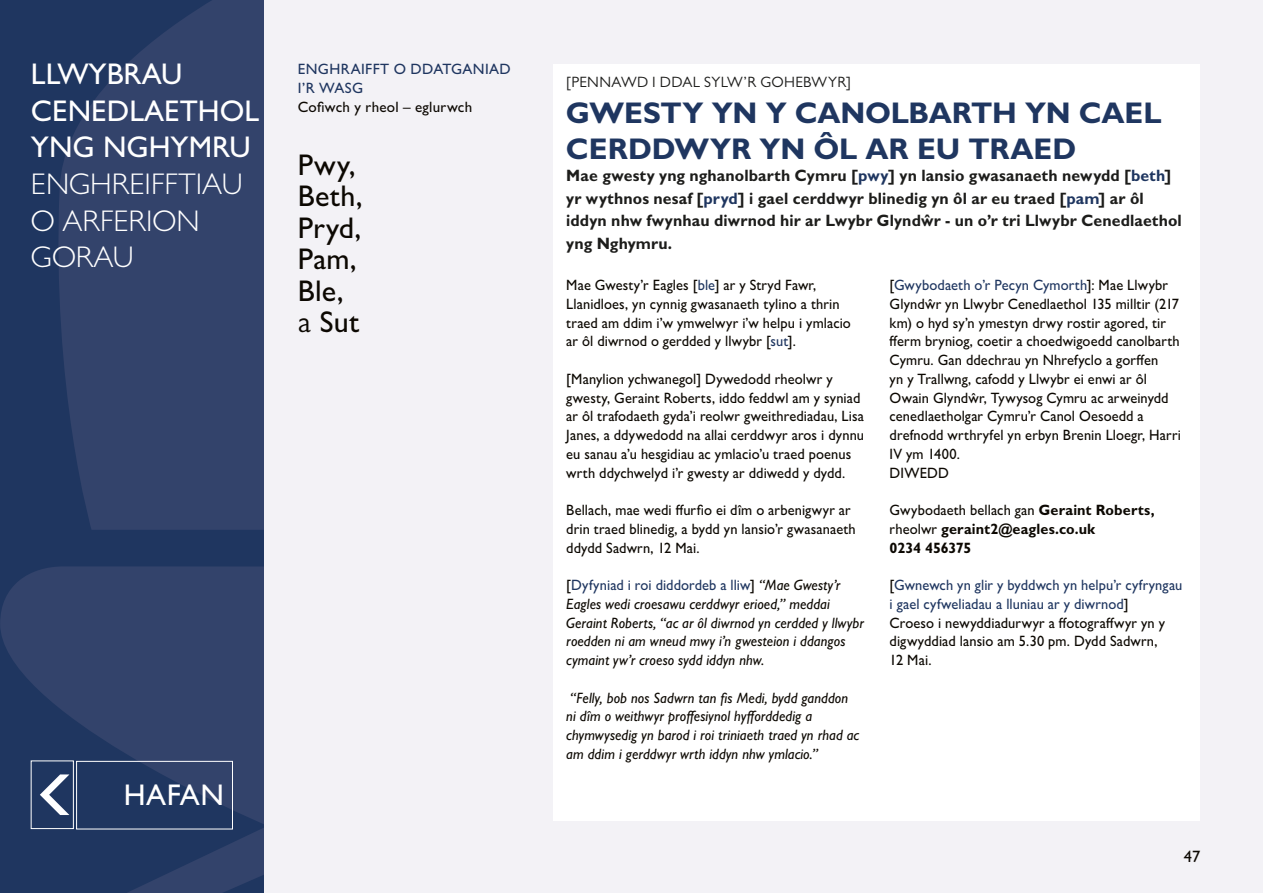
<style>
.page{position:relative;width:1263px;height:893px;background:#f3f2f6}
.page>*{position:absolute;margin:0;border:0;box-sizing:border-box;transform-origin:0 0}
.t1{font:700 30px/36px "Gill Sans MT Pro";letter-spacing:-.005em;color:#1f3660}
.t2{font:500 30px/36.6px "Gill Sans MT Pro";color:#fff}
.t3{font:300 30px/36.6px "Gill Sans MT Pro";color:#fff}
.t4{font:500 30px/31.5px "Gill Sans MT Pro";letter-spacing:.015em;color:#0c0802}
.t5{font:700 16.5px/22.5px "Gill Sans MT Pro";letter-spacing:.005em;color:#1d1d1b;scale:.96 1}
.t6{font:500 16.5px "Gill Sans MT Pro";color:#0c0802}
.t7{font:500 15px/18.8px "Gill Sans MT Pro";letter-spacing:.01em;color:#0c0802;scale:.96 1}
.t8{font:italic 500 15px/18.8px "Gill Sans MT Pro";letter-spacing:.01em;color:#0c0802;scale:.96 1}
.t9{font:700 15px/18.8px "Gill Sans MT Pro";letter-spacing:.005em;color:#0c0802;scale:.96 1}
.t10{font:500 15px/18.8px "Gill Sans MT Pro";letter-spacing:.025em;color:#1f3660}
.t11{font:15px "Gill Sans MT Pro";letter-spacing:.025em;color:#1d1d1b}
.t12{font:500 15px "Gill Sans MT Pro";letter-spacing:.01em;color:#0c0802}
.s1{font-weight:400}
.s2{color:#1f3660}
.s3{font-style:normal}
.s4{font-style:normal;color:#1f3660}
.s5{font-weight:500}
</style>
<div class="page">
<div style="left:0;top:0;width:264px;height:893px;background:#1f3660"></div>
<svg style="left:0;top:566px;width:264px;height:327px;fill:#33436b"></svg>
<svg style="left:58px;top:0;width:206px;height:530px;background:#304169"></svg>
<div style="left:553px;top:64px;width:647px;height:757px;background:#fff"></div>
<div style="left:76px;top:761px;width:157px;height:68px;border:1px solid #fff"></div>
<svg style="left:40px;top:774px;width:29px;height:41px"></svg>
<div style="left:31px;top:761px;width:43px;height:68px;border:1px solid #fff"></div>
<h1 class="t2" style="left:31px;top:56px;width:230px">LLWYBRAU<br>CENEDLAETHOL<br>YNG NGHYMRU</h1>
<h1 class="t3" style="left:31px;top:165px;width:213px">ENGHREIFFTIAU<br>O ARFERION<br>GORAU</h1>
<p class="t10" style="left:298px;top:59px;width:215px">ENGHRAIFFT O DDATGANIAD<br>I’R WASG</p>
<p class="t12" style="left:298px;top:98px;width:176px">Cofiwch y rheol – eglurwch</p>
<h1 class="t4" style="left:298px;top:148px;width:67px">Pwy,<br>Beth,<br>Pryd,<br>Pam,<br>Ble, <span class="s1">a</span> Sut</h1>
<h1 class="t2" style="left:124px;top:777px;width:101px">HAFAN</h1>
<p class="t11" style="left:566px;top:73px;width:286px">[PENNAWD I DDAL SYLW’R GOHEBWYR]</p>
<h1 class="t1" style="left:566px;top:94px;width:597px">GWESTY YN Y CANOLBARTH YN CAEL<br>CERDDWYR YN ÔL AR EU TRAED</h1>
<p class="t5" style="left:566px;top:164px;width:643px">Mae gwesty yng nghanolbarth Cymru [<span class="s2">pwy</span>] yn lansio gwasanaeth newydd [<span class="s2">beth</span>] yr wythnos nesaf [<span class="s2">pryd</span>] i gael cerddwyr blinedig yn ôl ar eu traed [<span class="s2">pam</span>] ar ôl iddyn nhw fwynhau diwrnod hir ar Lwybr Glyndŵr - un o’r tri Llwybr Cenedlaethol yng Nghymru.</p>
<p class="t7" style="left:566px;top:275px;width:298px">Mae Gwesty’r Eagles [<span class="s2">ble</span>] ar y Stryd Fawr, Llanidloes, yn cynnig gwasanaeth tylino a thrin traed am ddim i’w ymwelwyr i’w helpu i ymlacio ar ôl diwrnod o gerdded y llwybr [<span class="s2">sut</span>].</p>
<p class="t7" style="left:566px;top:369px;width:312px">[Manylion ychwanegol] Dywedodd rheolwr y gwesty, Geraint Roberts, iddo feddwl am y syniad ar ôl trafodaeth gyda’i reolwr gweithrediadau, Lisa Janes, a ddywedodd na allai cerddwyr aros i dynnu eu sanau a’u hesgidiau ac ymlacio’u traed poenus wrth ddychwelyd i’r gwesty ar ddiwedd y dydd.</p>
<p class="t7" style="left:566px;top:500px;width:303px">Bellach, mae wedi ffurfio ei dîm o arbenigwyr ar drin traed blinedig, a bydd yn lansio’r gwasanaeth ddydd Sadwrn, 12 Mai.</p>
<p class="t8" style="left:566px;top:575px;width:312px"><span class="s3">[</span><span class="s4">Dyfyniad i roi diddordeb a lliw</span><span class="s3">]</span> “Mae Gwesty’r Eagles wedi croesawu cerddwyr erioed,” meddai Geraint Roberts, “ac ar ôl diwrnod yn cerdded y llwybr roedden ni am wneud mwy i’n gwesteion i ddangos cymaint yw’r croeso sydd iddyn nhw.</p>
<p class="t8" style="left:566px;top:688px;width:307px">“Felly, bob nos Sadwrn tan fis Medi, bydd ganddon<br>ni dîm o weithwyr proffesiynol hyfforddedig a chymwysedig yn barod i roi triniaeth traed yn rhad ac am ddim i gerddwyr wrth iddyn nhw ymlacio.”</p>
<p class="t7" style="left:890px;top:275px;width:305px">[<span class="s2">Gwybodaeth o’r Pecyn Cymorth</span>]: Mae Llwybr Glyndŵr yn Llwybr Cenedlaethol 135 milltir (217 km) o hyd sy’n ymestyn drwy rostir agored, tir fferm bryniog, coetir a choedwigoedd canolbarth Cymru. Gan ddechrau yn Nhrefyclo a gorffen<br>yn y Trallwng, cafodd y Llwybr ei enwi ar ôl Owain Glyndŵr, Tywysog Cymru ac arweinydd cenedlaetholgar Cymru’r Canol Oesoedd a drefnodd wrthryfel yn erbyn Brenin Lloegr, Harri IV ym 1400.<br>DIWEDD</p>
<p class="t9" style="left:890px;top:500px;width:277px"><span class="s5">Gwybodaeth bellach gan</span> Geraint Roberts, <span class="s5">rheolwr</span> geraint2@eagles.co.uk<br>0234 456375</p>
<p class="t7" style="left:890px;top:575px;width:306px">[<span class="s2">Gwnewch yn glir y byddwch yn helpu’r cyfryngau i gael cyfweliadau a lluniau ar y diwrnod</span>]<br>Croeso i newyddiadurwyr a ffotograffwyr yn y digwyddiad lansio am 5.30 pm. Dydd Sadwrn,<br>12 Mai.</p>
<p class="t6" style="left:1184px;top:846px;width:18px">47</p>
</div>
